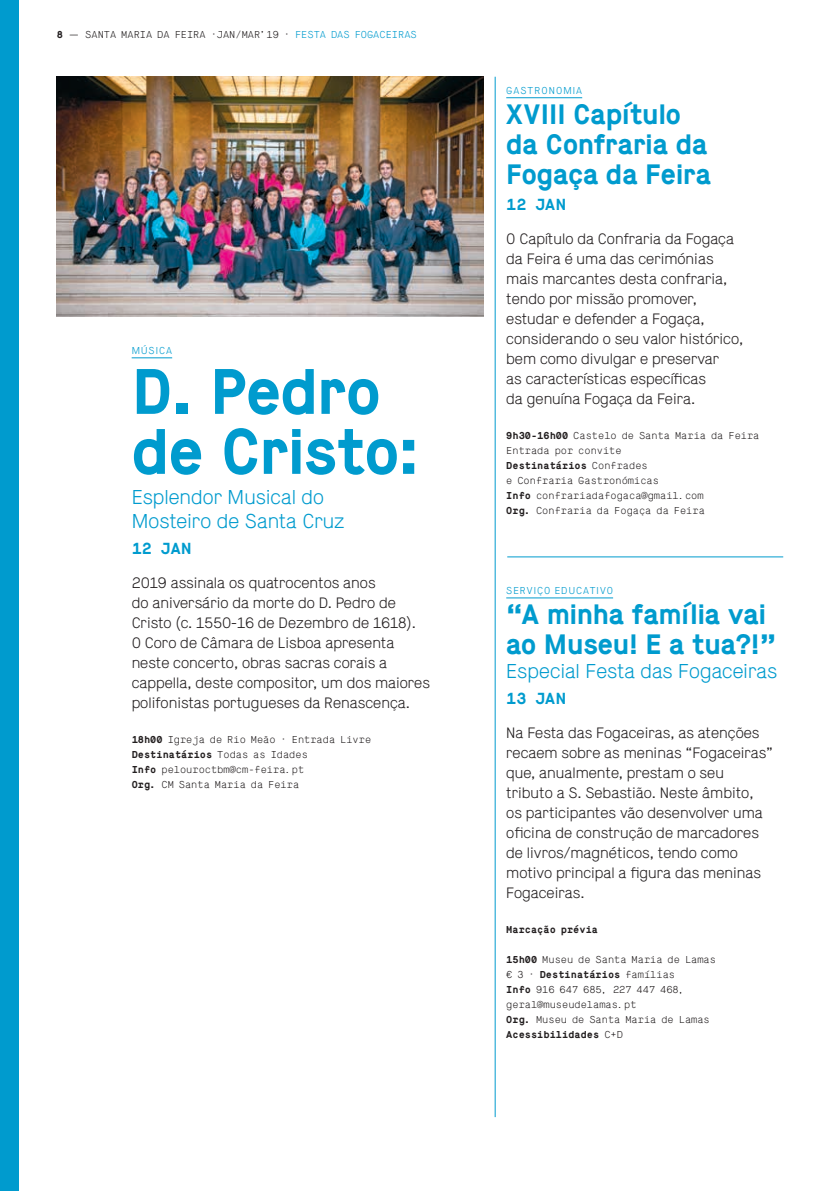
<style>
.page{position:relative;width:840px;height:1191px;background:#fff}
.page>*{position:absolute;margin:0;border:0;box-sizing:border-box;transform-origin:0 0}
.t1{font:700 64px/60px "Maison";letter-spacing:-.01em;color:#009bce}
.t2{font:700 28px/30px "Maison";letter-spacing:-.01em;color:#009bce}
.t3{font:300 20px/24px "Maison";color:#009bce}
.t4{font:700 16px "Maison Mono";letter-spacing:.015em;color:#009bce}
.t5{font:300 15px/20px "Maison";color:#231f20}
.t6{font:300 10px/15px "Maison Mono";color:#231f20}
.t7{font:300 10px "Maison";letter-spacing:.105em;color:#009bce}
.t8{font:700 10px "Maison Mono";color:#231f20}
.s1{font-weight:700}
.s2{color:#009bce}
</style>
<div class="page">
<hr style="left:132px;top:357px;width:40px;height:1px;background:#009bce">
<hr style="left:506px;top:97px;width:76px;height:1px;background:#009bce">
<hr style="left:506px;top:597px;width:106px;height:1px;background:#009bce">
<img style="left:57px;top:77px;width:426px;height:240px">
<hr style="left:507px;top:556px;width:275px;height:1px;background:#009bce">
<hr style="left:494px;top:77px;width:1px;height:1040px;background:#009bce">
<div style="left:0;top:0;width:18px;height:1191px;background:#009bce"></div>
<p class="t6" style="left:57px;top:27px;width:361px"><span class="s1">8</span> — SANTA MARIA DA FEIRA ·JAN/MAR’19 · <span class="s2">FESTA DAS FOGACEIRAS</span></p>
<p class="t7" style="left:132px;top:345px;width:42px">MÚSICA</p>
<h1 class="t1" style="left:132px;top:362px;width:289px">D. Pedro de Cristo:</h1>
<h3 class="t3" style="left:132px;top:486px;width:214px">Esplendor Musical do<br>Mosteiro de Santa Cruz</h3>
<p class="t4" style="left:132px;top:538px;width:61px">12 JAN</p>
<p class="t5" style="left:132px;top:573px;width:300px">2019 assinala os quatrocentos anos<br>do aniversário da morte do D. Pedro de Cristo (c. 1550‑16 de Dezembro de 1618).<br>O Coro de Câmara de Lisboa apresenta neste concerto, obras sacras corais a cappella, deste compositor, um dos maiores polifonistas portugueses da Renascença.</p>
<p class="t6" style="left:132px;top:732px;width:241px"><span class="s1">18h00</span> Igreja de Rio Meão · Entrada Livre<br><span class="s1">Destinatários</span> Todas as Idades<br><span class="s1">Info</span> pelouroctbm@cm‑feira.pt<br><span class="s1">Org.</span> CM Santa Maria da Feira</p>
<p class="t7" style="left:506px;top:85px;width:77px">GASTRONOMIA</p>
<h2 class="t2" style="left:506px;top:99px;width:206px">XVIII Capítulo da Confraria da<br>Fogaça da Feira</h2>
<p class="t4" style="left:506px;top:194px;width:61px">12 JAN</p>
<p class="t5" style="left:506px;top:229px;width:238px">O Capítulo da Confraria da Fogaça da Feira é uma das cerimónias mais marcantes desta confraria, tendo por missão promover, estudar e defender a Fogaça, considerando o seu valor histórico, bem como divulgar e preservar<br>as características específicas<br>da genuína Fogaça da Feira.</p>
<p class="t6" style="left:506px;top:428px;width:254px"><span class="s1">9h30‑16h00</span> Castelo de Santa Maria da Feira<br>Entrada por convite<br><span class="s1">Destinatários</span> Confrades<br>e Confraria Gastronómicas<br><span class="s1">Info</span> confrariadafogaca@gmail.com<br><span class="s1">Org.</span> Confraria da Fogaça da Feira</p>
<p class="t7" style="left:506px;top:585px;width:108px">SERVIÇO EDUCATIVO</p>
<h2 class="t2" style="left:506px;top:599px;width:271px">“A minha família vai ao Museu! E a tua?!”</h2>
<h3 class="t3" style="left:506px;top:660px;width:272px">Especial Festa das Fogaceiras</h3>
<p class="t4" style="left:506px;top:688px;width:61px">13 JAN</p>
<p class="t5" style="left:506px;top:723px;width:268px">Na Festa das Fogaceiras, as atenções recaem sobre as meninas “Fogaceiras” que, anualmente, prestam o seu tributo a S. Sebastião. Neste âmbito, os participantes vão desenvolver uma oficina de construção de marcadores de livros/magnéticos, tendo como motivo principal a figura das meninas Fogaceiras.</p>
<p class="t8" style="left:506px;top:923px;width:93px">Marcação prévia</p>
<p class="t6" style="left:506px;top:952px;width:211px"><span class="s1">15h00</span> Museu de Santa Maria de Lamas € 3 · <span class="s1">Destinatários</span> famílias<br><span class="s1">Info</span> 916 647 685, 227 447 468, geral@museudelamas.pt<br><span class="s1">Org.</span> Museu de Santa Maria de Lamas<br><span class="s1">Acessibilidades</span> C+D</p>
</div>
